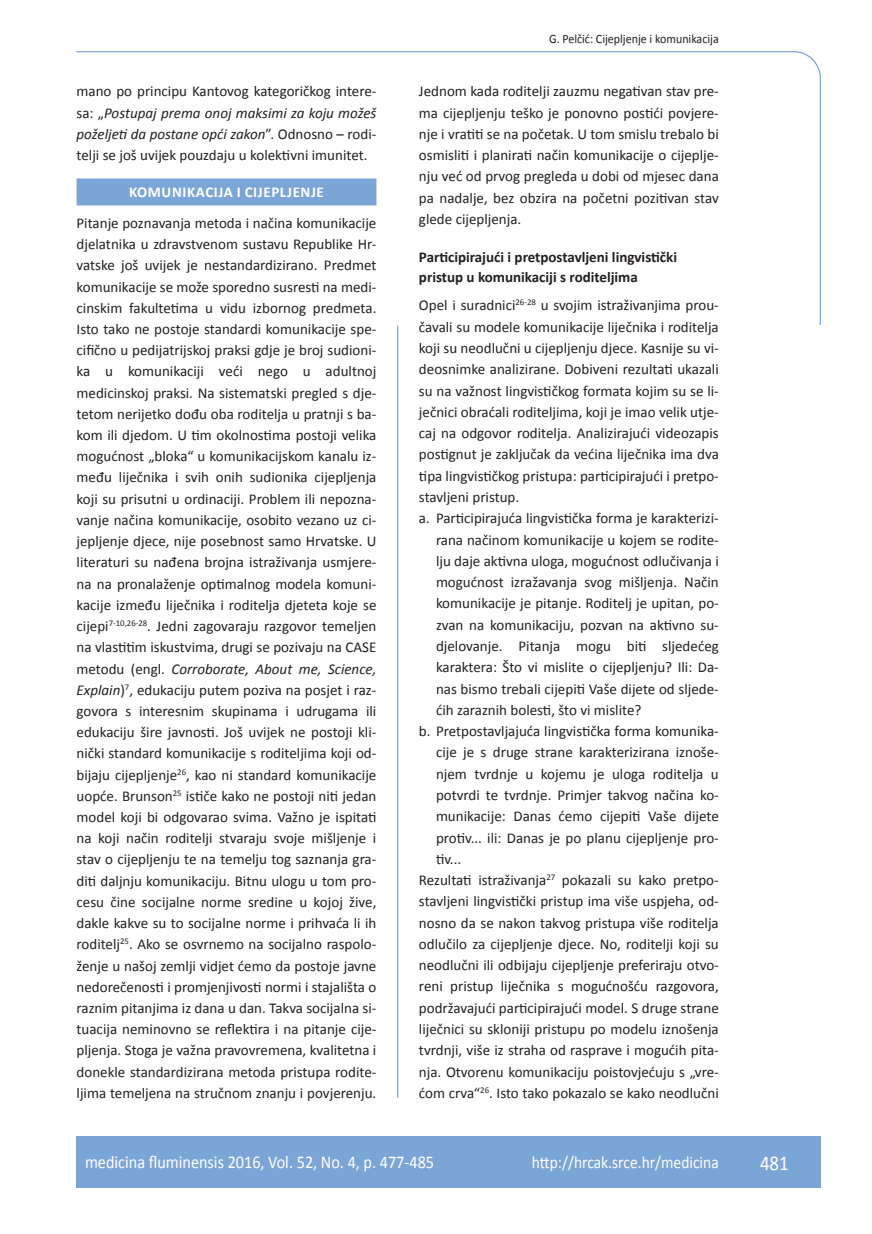
<style>
.page{position:relative;width:872px;height:1234px;background:#fff}
.page>*{position:absolute;margin:0;border:0;box-sizing:border-box;transform-origin:0 0}
.t1{font:21px "Calibri";color:#fff;scale:.9 1}
.t2{font:18px "Calibri";color:#fff;scale:.9 1}
.t3{font:17.25px "Calibri";color:#fff;scale:.9 1}
.t4{font:15px/21.1px "Calibri";color:#231f20;text-align:justify}
.t5{font:700 15px/19.8px "Calibri";color:#231f20}
.t6{font:700 15px "Calibri";letter-spacing:.04em;color:#fff}
.t7{font:12.75px "Calibri";color:#231f20;scale:.94 1}
.s1{font-style:italic}
</style>
<div class="page">
<svg style="left:76px;top:51px;width:745px;height:275px"></svg>
<hr style="left:397px;top:325px;width:1px;height:772px;background:#7ca5d7">
<div style="left:77px;top:1135px;width:744px;height:51px;background:#7ca5d7"></div>
<div style="left:77px;top:178px;width:299px;height:27px;background:#7ca5d7"></div>
<p class="t4" style="left:77px;top:80px;width:301px">mano po principu Kantovog kategoričkog intere&shy;sa: „<span class="s1">Postupaj prema onoj maksimi za koju možeš poželjeti da postane оpći zakon</span>”. Odnosno – rodi&shy;telji se još uvijek pouzdaju u kolektivni imunitet.</p>
<p class="t6" style="left:129px;top:183px;width:62px">Komunikaci</p>
<p class="t6" style="left:218px;top:183px;width:107px">ja i cijepljenje</p>
<p class="t4" style="left:77px;top:212px;width:301px">Pitanje poznavanja metoda i načina komunikacije djelatnika u zdravstvenom sustavu Republike Hr&shy;vatske još uvijek je nestandardizirano. Predmet komunikacije se može sporedno susresti na medi&shy;cinskim fakultetima u vidu izbornog predmeta.<br>Isto tako ne postoje standardi komunikacije spe&shy;cifično u pedijatrijskoj praksi gdje je broj sudioni&shy;ka u komunikaciji veći nego u adultnoj medicinskoj praksi. Na sistematski pregled s dje&shy;tetom nerijetko dođu oba roditelja u pratnji s ba&shy;kom ili djedom. U tim okolnostima postoji velika mogućnost „bloka“ u komunikacijskom kanalu iz&shy;među liječnika i svih onih sudionika cijepljenja koji su prisutni u ordinaciji. Problem ili nepozna&shy;vanje načina komunikacije, osobito vezano uz ci&shy;jepljenje djece, nije posebnost samo Hrvatske. U literaturi su nađena brojna istraživanja usmjere&shy;na na pronalaženje optimalnog modela komuni&shy;kacije između liječnika i roditelja djeteta koje se cijepi<sup>7-10,26-28</sup>. Jedni zagovaraju razgovor temeljen na vlastitim iskustvima, drugi se pozivaju na CASE metodu (engl. <span class="s1">Corroborate, About me, Science, Explain</span>)<sup>7</sup>, edukaciju putem poziva na posjet i raz&shy;govora s interesnim skupinama i udrugama ili edukaciju šire javnosti. Još uvijek ne postoji kli&shy;nički standard komunikacije s roditeljima koji od&shy;bijaju cijepljenje<sup>26</sup>, kao ni standard komunikacije uopće. Brunson<sup>25</sup> ističe kako ne postoji niti jedan model koji bi odgovarao svima. Važno je ispitati na koji način roditelji stvaraju svoje mišljenje i stav o cijepljenju te na temelju tog saznanja gra&shy;diti daljnju komunikaciju. Bitnu ulogu u tom pro&shy;cesu čine socijalne norme sredine u kojoj žive, dakle kakve su to socijalne norme i prihvaća li ih roditelj<sup>25</sup>. Ako se osvrnemo na socijalno raspolo&shy;ženje u našoj zemlji vidjet ćemo da postoje javne nedorečenosti i promjenjivosti normi i stajališta o raznim pitanjima iz dana u dan. Takva socijalna si&shy;tuacija neminovno se reflektira i na pitanje cije&shy;pljenja. Stoga je važna pravovremena, kvalitetna i donekle standardizirana metoda pristupa rodite&shy;ljima temeljena na stručnom znanju i povjerenju.</p>
<p class="t7" style="left:549px;top:30px;width:182px">G. Pelčić: Cijepljenje i komunikacija</p>
<p class="t4" style="left:419px;top:80px;width:301px">Jednom kada roditelji zauzmu negativan stav pre&shy;ma cijepljenju teško je ponovno postići povjere&shy;nje i vratiti se na početak. U tom smislu trebalo bi osmisliti i planirati način komunikacije o cijeplje&shy;nju već od prvog pregleda u dobi od mjesec dana pa nadalje, bez obzira na početni pozitivan stav glede cijepljenja.</p>
<p class="t5" style="left:419px;top:247px;width:259px">Participirajući i pretpostavljeni lingvistički pristup u komunikaciji s roditeljima</p>
<p class="t4" style="left:419px;top:294px;width:301px">Opel i suradnici<sup>26-28</sup> u svojim istraživanjima prou-</p>
<p class="t4" style="left:419px;top:315px;width:301px">čavali su modele komunikacije liječnika i roditelja</p>
<p class="t4" style="left:419px;top:336px;width:301px">koji su neodlučni u cijepljenju djece. Kasnije su vi-</p>
<p class="t4" style="left:419px;top:358px;width:301px">deosnimke analizirane. Dobiveni rezultati ukazali</p>
<p class="t4" style="left:419px;top:379px;width:301px">su na važnost lingvističkog formata kojim su se li-</p>
<p class="t4" style="left:419px;top:400px;width:301px">ječnici obraćali roditeljima, koji je imao velik utje-</p>
<p class="t4" style="left:419px;top:422px;width:301px">caj na odgovor roditelja. Analizirajući videozapis</p>
<p class="t4" style="left:419px;top:443px;width:301px">postignut je zaključak da većina liječnika ima dva</p>
<p class="t4" style="left:419px;top:464px;width:301px">tipa lingvističkog pristupa: participirajući i pretpo-</p>
<p class="t4" style="left:419px;top:485px;width:102px">stavljeni pristup.</p>
<p class="t4" style="left:419px;top:507px;width:301px">a. Participirajuća lingvistička forma je karakterizi-</p>
<p class="t4" style="left:436px;top:528px;width:284px">rana načinom komunikacije u kojem se rodite-</p>
<p class="t4" style="left:436px;top:549px;width:284px">lju daje aktivna uloga, mogućnost odlučivanja i</p>
<p class="t4" style="left:436px;top:570px;width:284px">mogućnost izražavanja svog mišljenja. Način</p>
<p class="t4" style="left:436px;top:592px;width:284px">komunikacije je pitanje. Roditelj je upitan, po-</p>
<p class="t4" style="left:436px;top:613px;width:284px">zvan na komunikaciju, pozvan na aktivno su-</p>
<p class="t4" style="left:436px;top:634px;width:284px">djelovanje. Pitanja mogu biti sljedećeg</p>
<p class="t4" style="left:436px;top:656px;width:284px">karaktera: Što vi mislite o cijepljenju? Ili: Da-</p>
<p class="t4" style="left:436px;top:677px;width:284px">nas bismo trebali cijepiti Vaše dijete od sljede-</p>
<p class="t4" style="left:436px;top:698px;width:207px">ćih zaraznih bolesti, što vi mislite?</p>
<p class="t4" style="left:419px;top:719px;width:301px">b. Pretpostavljajuća lingvistička forma komunika-</p>
<p class="t4" style="left:436px;top:741px;width:284px">cije je s druge strane karakterizirana iznoše-</p>
<p class="t4" style="left:436px;top:762px;width:284px">njem tvrdnje u kojemu je uloga roditelja u</p>
<p class="t4" style="left:436px;top:783px;width:284px">potvrdi te tvrdnje. Primjer takvog načina ko-</p>
<p class="t4" style="left:436px;top:804px;width:284px">munikacije: Danas ćemo cijepiti Vaše dijete</p>
<p class="t4" style="left:436px;top:826px;width:284px">protiv... ili: Danas je po planu cijepljenje pro-</p>
<p class="t4" style="left:436px;top:847px;width:27px">tiv...</p>
<p class="t4" style="left:419px;top:868px;width:301px">Rezultati istraživanja<sup>27</sup> pokazali su kako pretpo-</p>
<p class="t4" style="left:419px;top:889px;width:301px">stavljeni lingvistički pristup ima više uspjeha, od-</p>
<p class="t4" style="left:419px;top:911px;width:301px">nosno da se nakon takvog pristupa više roditelja</p>
<p class="t4" style="left:419px;top:932px;width:301px">odlučilo za cijepljenje djece. No, roditelji koji su</p>
<p class="t4" style="left:419px;top:953px;width:301px">neodlučni ili odbijaju cijepljenje preferiraju otvo-</p>
<p class="t4" style="left:419px;top:974px;width:301px">reni pristup liječnika s mogućnošću razgovora,</p>
<p class="t4" style="left:419px;top:996px;width:301px">podržavajući participirajući model. S druge strane</p>
<p class="t4" style="left:419px;top:1017px;width:301px">liječnici su skloniji pristupu po modelu iznošenja</p>
<p class="t4" style="left:419px;top:1038px;width:301px">tvrdnji, više iz straha od rasprave i mogućih pita-</p>
<p class="t4" style="left:419px;top:1060px;width:301px">nja. Otvorenu komunikaciju poistovjećuju s „vre-</p>
<p class="t4" style="left:419px;top:1081px;width:301px">ćom crva“<sup>26</sup>. Isto tako pokazalo se kako neodlučni</p>
<p class="t2" style="left:85px;top:1150px;width:389px">medicina fluminensis 2016, Vol. 52, No. 4, p. 477-485</p>
<p class="t3" style="left:532px;top:1151px;width:209px">http://hrcak.srce.hr/medicina</p>
<h1 class="t1" style="left:760px;top:1149px;width:33px">481</h1>
</div>
